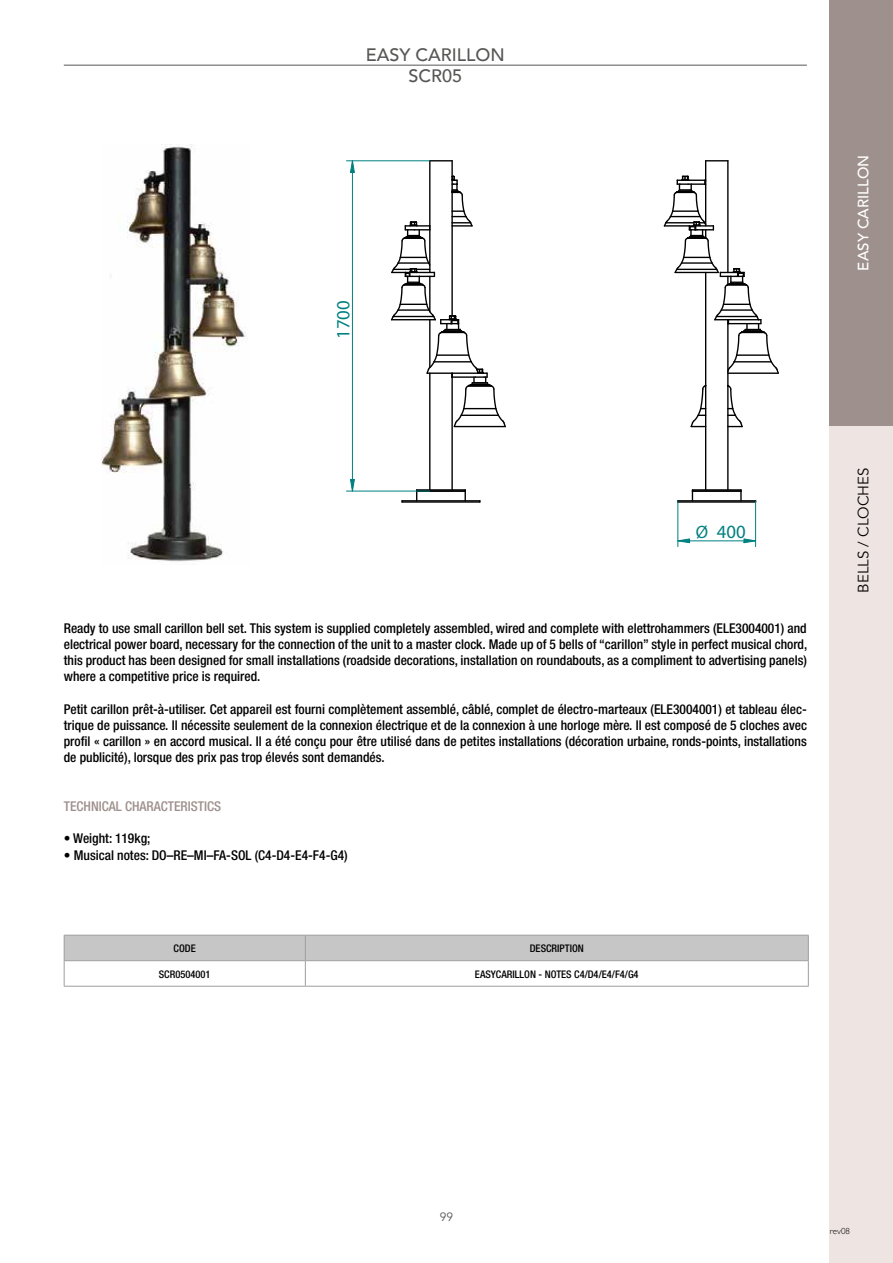
<style>
.page{position:relative;width:893px;height:1263px;background:#fff}
.page>*{position:absolute;margin:0;border:0;box-sizing:border-box;transform-origin:0 0}
.t1{font:18.75px "Myriad Pro";letter-spacing:-.005em;color:#008080}
.t2{font:500 18px/21.6px "Avenir";color:#575756;text-align:center}
.t3{font:15px "Avenir";color:#000}
.t4{font:500 15px "Avenir";color:#fff}
.t5{font:500 condensed 13.5px/16.2px "Helvetica Neue";color:#000;text-align:justify}
.t6{font:500 condensed 13.5px "Helvetica Neue";color:#9e908c}
.t7{font:12px "Avenir";color:#575756}
.t8{font:500 condensed 10.5px "Helvetica Neue";color:#000}
.t9{font:300 9px "Gill Sans";color:#000}
.s1{font-size:18px}
</style>
<div class="page">
<div style="left:829px;top:374px;width:64px;height:889px;background:#eee5e3"></div>
<div style="left:829px;top:0;width:64px;height:425px;background:#9e908c"></div>
<img style="left:101px;top:145px;width:145px;height:417px">
<hr style="left:64px;top:65px;width:743px;height:1px;background:#575756">
<svg style="left:64px;top:935px;width:745px;height:51px"></svg>
<hr style="left:64px;top:986px;width:241px;height:1px;background:#9d9d9c">
<hr style="left:305px;top:986px;width:504px;height:1px;background:#9d9d9c">
<hr style="left:417px;top:489px;width:48px;height:2px;background:#000">
<hr style="left:402px;top:500px;width:78px;height:1px;background:#000">
<hr style="left:402px;top:501px;width:78px;height:2px;background:#000">
<hr style="left:451px;top:373px;width:2px;height:117px;background:#000">
<hr style="left:451px;top:161px;width:2px;height:155px;background:#000">
<hr style="left:429px;top:161px;width:1px;height:111px;background:#000">
<hr style="left:429px;top:373px;width:1px;height:117px;background:#000">
<svg style="left:430px;top:160px;width:22px;height:1px"></svg>
<svg style="left:391px;top:175px;width:115px;height:253px"></svg>
<hr style="left:417px;top:490px;width:48px;height:2px;background:#000">
<svg style="left:729px;top:385px;width:14px;height:43px"></svg>
<svg style="left:690px;top:384px;width:17px;height:44px"></svg>
<hr style="left:692px;top:489px;width:49px;height:2px;background:#000">
<hr style="left:678px;top:501px;width:78px;height:2px;background:#000">
<hr style="left:678px;top:500px;width:78px;height:1px;background:#000">
<hr style="left:705px;top:161px;width:1px;height:65px;background:#000">
<hr style="left:705px;top:272px;width:1px;height:218px;background:#000">
<hr style="left:727px;top:320px;width:2px;height:170px;background:#000">
<hr style="left:727px;top:161px;width:2px;height:111px;background:#000">
<svg style="left:706px;top:160px;width:22px;height:1px"></svg>
<svg style="left:663px;top:175px;width:116px;height:200px"></svg>
<svg style="left:740px;top:490px;width:2px;height:11px"></svg>
<hr style="left:692px;top:490px;width:49px;height:2px;background:#000">
<svg style="left:350px;top:161px;width:5px;height:12px"></svg>
<svg style="left:350px;top:479px;width:5px;height:12px"></svg>
<hr style="left:346px;top:160px;width:84px;height:1px;background:#008080">
<hr style="left:346px;top:491px;width:84px;height:1px;background:#008080">
<hr style="left:352px;top:161px;width:1px;height:330px;background:#008080">
<svg style="left:678px;top:538px;width:12px;height:5px"></svg>
<svg style="left:743px;top:538px;width:14px;height:5px"></svg>
<hr style="left:677px;top:501px;width:1px;height:46px;background:#008080">
<hr style="left:755px;top:501px;width:1px;height:46px;background:#008080">
<hr style="left:678px;top:540px;width:78px;height:1px;background:#008080">
<h2 class="t2" style="left:366px;top:42px;width:141px">EASY CARILLON<br>SCR05</h2>
<h1 class="t1" style="left:332px;top:339px;width:40px;rotate:-90deg">1700</h1>
<p class="t4" style="left:850px;top:271px;width:117px;rotate:-90deg">EASY CARILLON</p>
<h1 class="t1" style="left:696px;top:520px;width:51px"><span class="s1">Ø</span> 400</h1>
<p class="t5" style="left:64px;top:620px;width:745px">Ready to use small carillon bell set. This system is supplied completely assembled, wired and complete with elettrohammers (ELE3004001) and electrical power board, necessary for the connection of the unit to a master clock. Made up of 5 bells of “carillon” style in perfect musical chord, this product has been designed for small installations (roadside decorations, installation on roundabouts, as a compliment to advertising panels) where a competitive price is required.</p>
<p class="t5" style="left:64px;top:701px;width:745px">Petit carillon prêt-à-utiliser. Cet appareil est fourni complètement assemblé, câblé, complet de électro-marteaux (ELE3004001) et tableau élec&shy;trique de puissance. Il nécessite seulement de la connexion électrique et de la connexion à une horloge mère. Il est composé de 5 cloches avec profil « carillon » en accord musical. Il a été conçu pour être utilisé dans de petites installations (décoration urbaine, ronds-points, installations de publicité), lorsque des prix pas trop élevés sont demandés.</p>
<p class="t6" style="left:64px;top:798px;width:159px">TECHNICAL CHARACTERISTICS</p>
<p class="t5" style="left:64px;top:830px;width:88px">• Weight: 119kg;</p>
<p class="t5" style="left:64px;top:847px;width:285px">• Musical notes: DO–RE–MI–FA-SOL (C4-D4-E4-F4-G4)</p>
<p class="t8" style="left:174px;top:942px;width:24px">CODE</p>
<p class="t8" style="left:530px;top:942px;width:56px">DESCRIPTION</p>
<p class="t8" style="left:159px;top:967px;width:53px">SCR0504001</p>
<p class="t8" style="left:475px;top:967px;width:165px">EASYCARILLON - NOTES C4/D4/E4/F4/G4</p>
<p class="t3" style="left:854px;top:592px;width:126px;rotate:-90deg">BELLS / CLOCHES</p>
<p class="t7" style="left:440px;top:1210px;width:15px">99</p>
<p class="t9" style="left:830px;top:1224px;width:22px">rev08</p>
</div>
